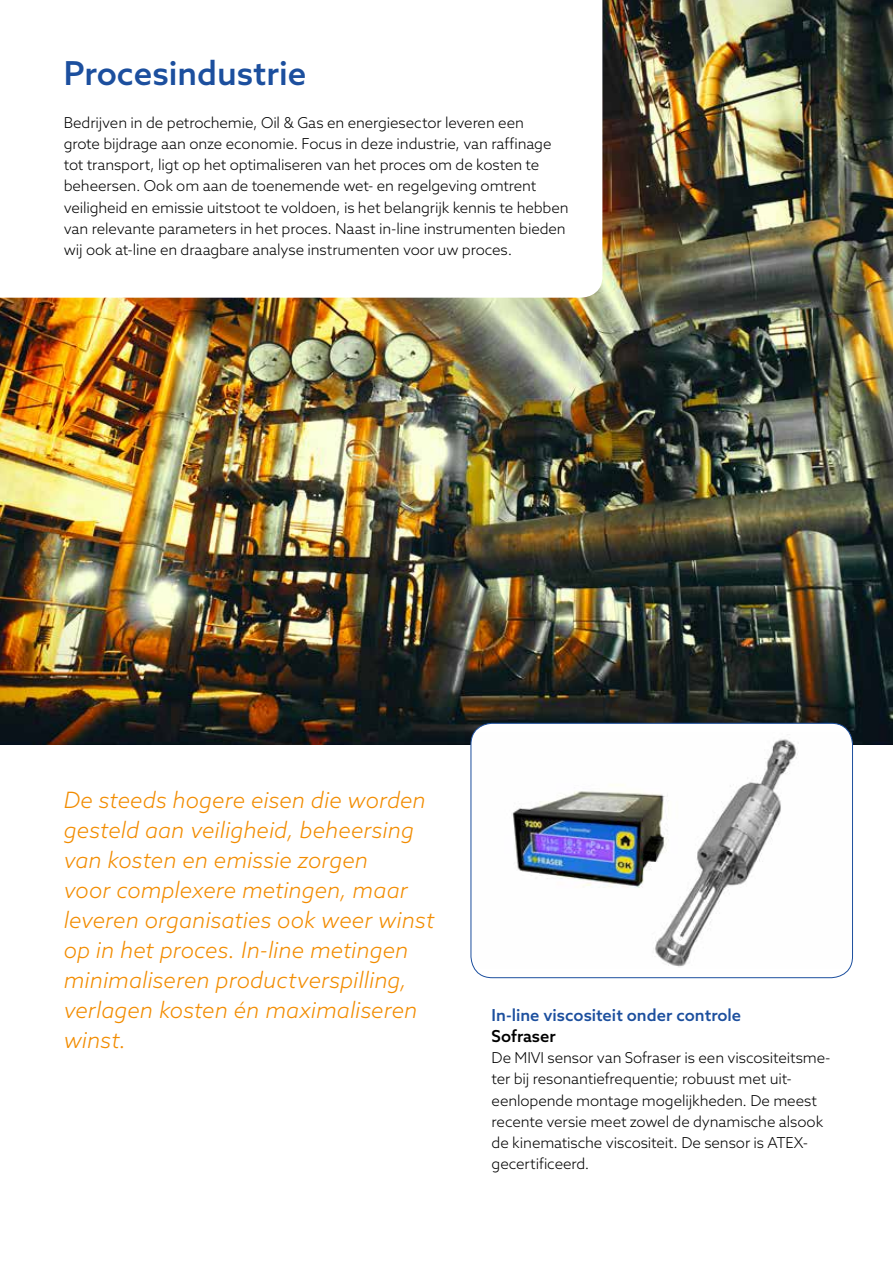
<style>
.page{position:relative;width:893px;height:1263px;background:#fff}
.page>*{position:absolute;margin:0;border:0;box-sizing:border-box;transform-origin:0 0}
.t1{font:500 33px "Azo Sans";color:#1c4f9e}
.t2{font:italic 300 22.5px/30px "Azo Sans";color:#f28c00}
.t3{font:500 16.5px "Azo Sans";color:#1c4f9e}
.t4{font:500 16.5px "Azo Sans";color:#000}
.t5{font:300 15px/21.3px "Azo Sans";letter-spacing:-.01em;color:#000}
</style>
<div class="page">
<img style="left:0;top:0;width:893px;height:744px">
<svg style="left:0;top:0;width:602px;height:298px"></svg>
<div style="left:471px;top:723px;width:381px;height:255px;background:#fff;border-radius:21px"></div>
<img style="left:471px;top:732px;width:381px;height:236px">
<div style="left:471px;top:723px;width:382px;height:255px;border:1px solid #1c4f9e;border-radius:21px"></div>
<h1 class="t1" style="left:64px;top:52px;width:244px">Procesindustrie</h1>
<p class="t5" style="left:64px;top:111px;width:506px">Bedrijven in de petrochemie, Oil &amp; Gas en energiesector leveren een<br>grote bijdrage aan onze economie. Focus in deze industrie, van raffinage tot transport, ligt op het optimaliseren van het proces om de kosten te beheersen. Ook om aan de toenemende wet- en regelgeving omtrent veiligheid en emissie uitstoot te voldoen, is het belangrijk kennis te hebben van relevante parameters in het proces. Naast in-line instrumenten bieden wij ook at-line en draagbare analyse instrumenten voor uw proces.</p>
<p class="t2" style="left:64px;top:785px;width:372px">De steeds hogere eisen die worden gesteld aan veiligheid, beheersing van kosten en emissie zorgen<br>voor complexere metingen, maar leveren organisaties ook weer winst op in het proces. In-line metingen minimaliseren productverspilling, verlagen kosten én maximaliseren winst.</p>
<p class="t3" style="left:492px;top:1004px;width:251px">In-line viscositeit onder controle</p>
<p class="t4" style="left:492px;top:1025px;width:66px">Sofraser</p>
<p class="t5" style="left:492px;top:1047px;width:340px">De MIVI sensor van Sofraser is een viscositeitsme&shy;ter bij resonantiefrequentie; robuust met uit&shy;eenlopende montage mogelijkheden. De meest recente versie meet zowel de dynamische alsook de kinematische viscositeit. De sensor is ATEX&shy;gecertificeerd.</p>
</div>
